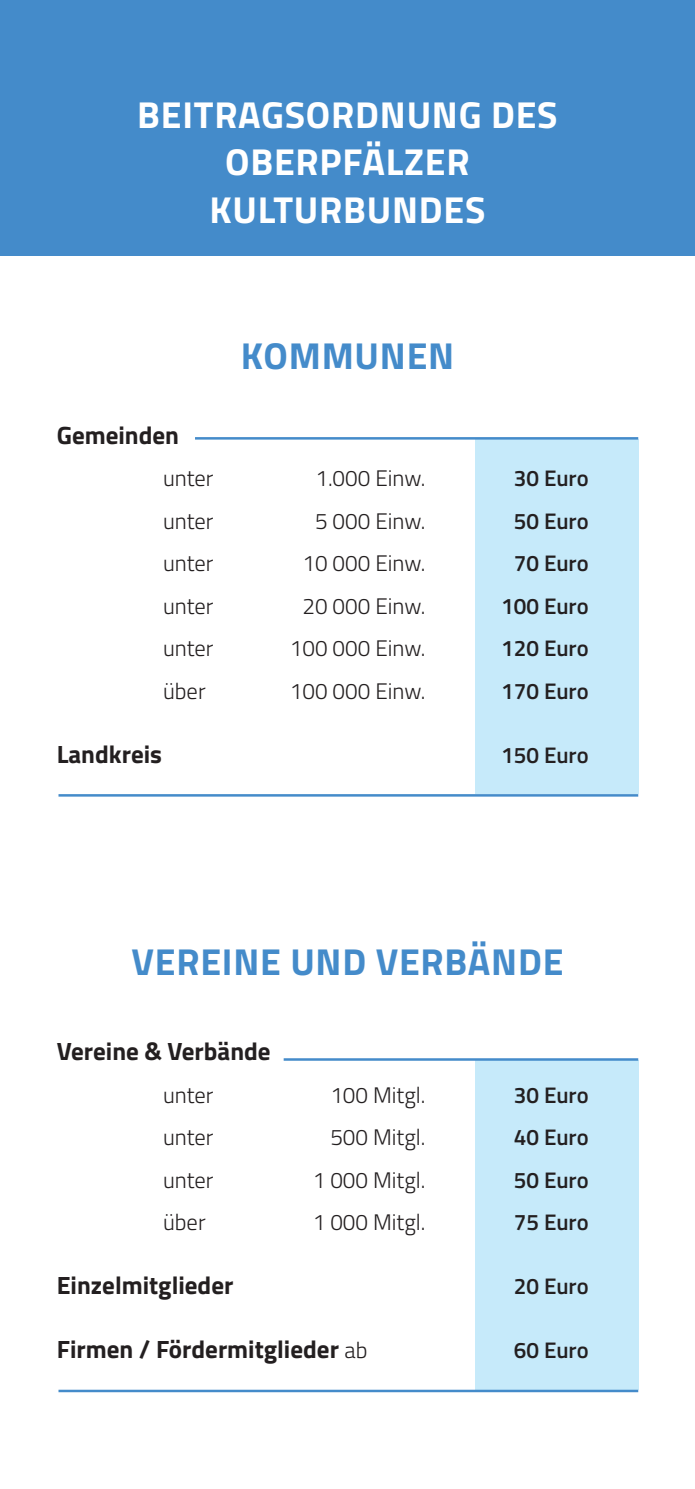
<style>
.page{position:relative;width:695px;height:1489px;background:#fff}
.page>*{position:absolute;margin:0;border:0;box-sizing:border-box;transform-origin:0 0}
.t1{font:700 37.5px/47.5px "Titillium Web";letter-spacing:.02em;color:#fff;text-align:center}
.t2{font:700 37.5px "Titillium Web";letter-spacing:.02em;color:#448bca}
.t3{font:700 25px "Titillium Web";color:#231f20}
.t4{font:300 22.5px "Titillium Web";color:#231f20}
.t5{font:600 22.5px "Titillium Web";color:#231f20}
.s1{font-weight:300;font-size:22.5px}
</style>
<div class="page">
<div style="left:475px;top:439px;width:163px;height:355px;background:#c6eafa"></div>
<div style="left:475px;top:1059px;width:163px;height:330px;background:#c6eafa"></div>
<div style="left:0;top:0;width:694px;height:255px;background:#448bca"></div>
<hr style="left:195px;top:437px;width:443px;height:2px;background:#448bca">
<hr style="left:58px;top:794px;width:580px;height:2px;background:#448bca">
<hr style="left:58px;top:1389px;width:580px;height:2px;background:#448bca">
<hr style="left:283px;top:1058px;width:355px;height:2px;background:#448bca">
<h1 class="t1" style="left:137px;top:89px;width:422px">BEITRAGSORDNUNG DES<br>OBERPFÄLZER<br>KULTURBUNDES</h1>
<h1 class="t2" style="left:241px;top:327px;width:215px">KOMMUNEN</h1>
<p class="t3" style="left:57px;top:416px;width:124px">Gemeinden</p>
<p class="t4" style="left:163px;top:462px;width:52px">unter</p>
<p class="t4" style="left:315px;top:462px;width:112px">1.000 Einw.</p>
<p class="t5" style="left:513px;top:461px;width:76px">30 Euro</p>
<p class="t4" style="left:163px;top:504px;width:52px">unter</p>
<p class="t4" style="left:315px;top:504px;width:112px">5 000 Einw.</p>
<p class="t5" style="left:513px;top:504px;width:76px">50 Euro</p>
<p class="t4" style="left:163px;top:547px;width:52px">unter</p>
<p class="t4" style="left:302px;top:547px;width:124px">10 000 Einw.</p>
<p class="t5" style="left:513px;top:546px;width:76px">70 Euro</p>
<p class="t4" style="left:163px;top:589px;width:52px">unter</p>
<p class="t4" style="left:302px;top:589px;width:124px">20 000 Einw.</p>
<p class="t5" style="left:501px;top:589px;width:89px">100 Euro</p>
<p class="t4" style="left:163px;top:632px;width:52px">unter</p>
<p class="t4" style="left:290px;top:632px;width:137px">100 000 Einw.</p>
<p class="t5" style="left:501px;top:631px;width:89px">120 Euro</p>
<p class="t4" style="left:163px;top:674px;width:44px">über</p>
<p class="t4" style="left:290px;top:674px;width:137px">100 000 Einw.</p>
<p class="t5" style="left:501px;top:674px;width:89px">170 Euro</p>
<p class="t3" style="left:57px;top:734px;width:107px">Landkreis</p>
<p class="t5" style="left:501px;top:737px;width:89px">150 Euro</p>
<h1 class="t2" style="left:131px;top:933px;width:433px">VEREINE UND VERBÄNDE</h1>
<p class="t3" style="left:57px;top:1032px;width:215px">Vereine &amp; Verbände</p>
<p class="t4" style="left:163px;top:1078px;width:52px">unter</p>
<p class="t4" style="left:330px;top:1078px;width:97px">100 Mitgl.</p>
<p class="t5" style="left:513px;top:1077px;width:76px">30 Euro</p>
<p class="t4" style="left:163px;top:1121px;width:52px">unter</p>
<p class="t4" style="left:330px;top:1121px;width:97px">500 Mitgl.</p>
<p class="t5" style="left:513px;top:1120px;width:76px">40 Euro</p>
<p class="t4" style="left:163px;top:1163px;width:52px">unter</p>
<p class="t4" style="left:313px;top:1163px;width:114px">1 000 Mitgl.</p>
<p class="t5" style="left:513px;top:1162px;width:76px">50 Euro</p>
<p class="t4" style="left:163px;top:1206px;width:44px">über</p>
<p class="t4" style="left:313px;top:1206px;width:114px">1 000 Mitgl.</p>
<p class="t5" style="left:513px;top:1205px;width:76px">75 Euro</p>
<p class="t3" style="left:57px;top:1266px;width:178px">Einzelmitglieder</p>
<p class="t5" style="left:513px;top:1269px;width:76px">20 Euro</p>
<p class="t3" style="left:57px;top:1329px;width:312px">Firmen / Fördermitglieder <span class="s1">ab</span></p>
<p class="t5" style="left:513px;top:1332px;width:76px">60 Euro</p>
</div>
